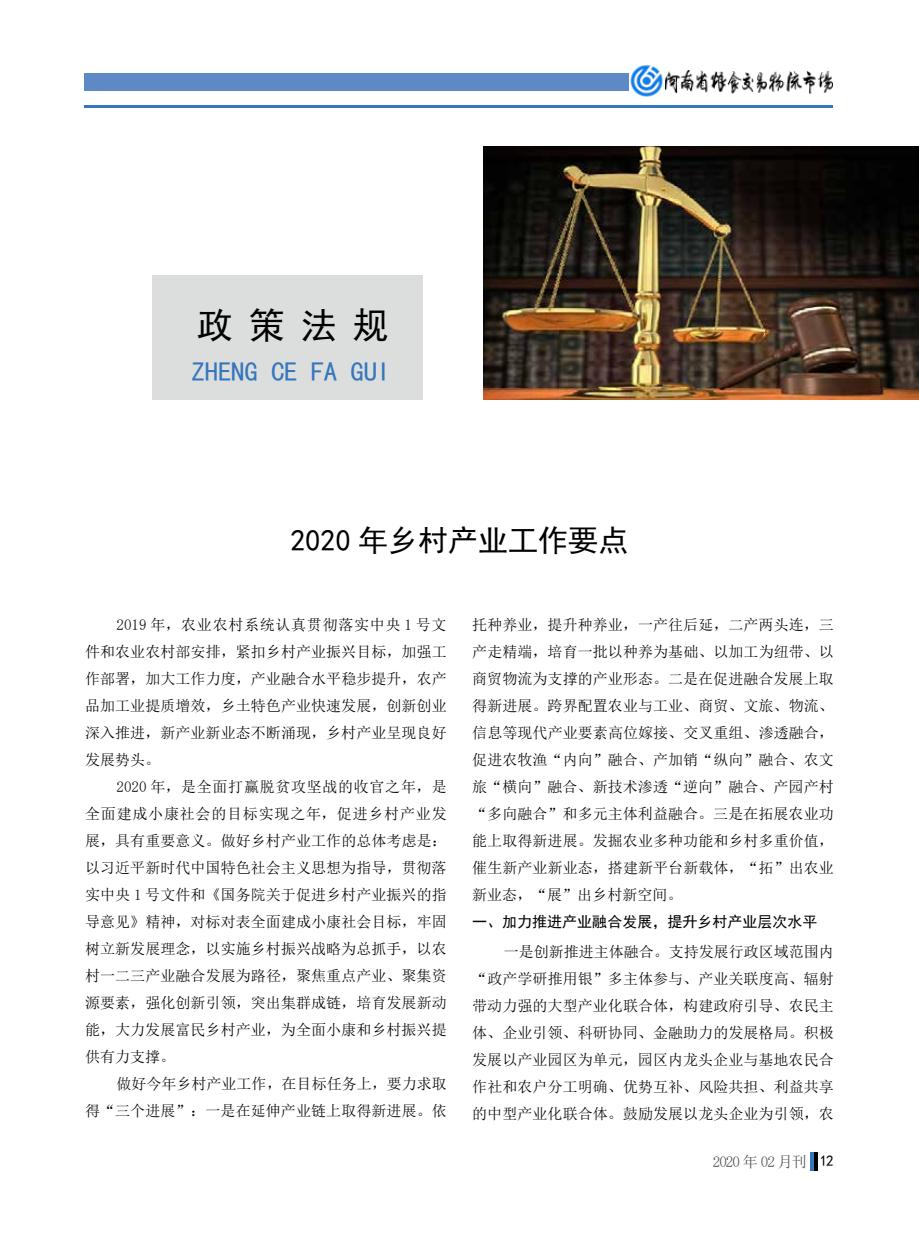
<style>
.page{position:relative;width:919px;height:1238px;background:#fff}
.page>*{position:absolute;margin:0;border:0;box-sizing:border-box;transform-origin:0 0}
.t1{font:36px "Sim Hei";color:#000}
.t2{font:30px "Sim Hei";color:#000}
.t3{font:27px "Sim Hei";letter-spacing:-.01em;color:#3676bc}
.t4{font:15px/27px "Sim Sun";letter-spacing:.005em;color:#000;text-align:justify}
.t5{font:15px "Sim Hei";color:#000}
.t6{font:15px "Sim Sun";letter-spacing:-.06em;color:#4c4948}
.s1{font-family:"Sim Hei";color:#000}
</style>
<div class="page">
<div style="left:810px;top:1152px;width:7px;height:18px;background:#3676bc"></div>
<svg style="left:814px;top:1152px;width:3px;height:18px"></svg>
<img style="left:665px;top:70px;width:167px;height:23px">
<img style="left:628px;top:65px;width:35px;height:32px">
<div style="left:84px;top:73px;width:544px;height:17px;background:#5e88c6"></div>
<hr style="left:84px;top:105px;width:748px;height:2px;background:#3676bc">
<img style="left:483px;top:147px;width:435px;height:253px">
<div style="left:152px;top:275px;width:271px;height:125px;background:#dcdddd"></div>
<h1 class="t1" style="left:197px;top:307px;width:193px">政策法规</h1>
<h3 class="t3" style="left:191px;top:358px;width:200px">ZHENG CE FA GUI</h3>
<h2 class="t2" style="left:290px;top:524px;width:339px">2020 年乡村产业工作要点</h2>
<p class="t4" style="left:85px;top:610px;width:363px;text-indent:31px">2019 年，农业农村系统认真贯彻落实中央 1 号文件和农业农村部安排，紧扣乡村产业振兴目标，加强工作部署，加大工作力度，产业融合水平稳步提升，农产品加工业提质增效，乡土特色产业快速发展，创新创业深入推进，新产业新业态不断涌现，乡村产业呈现良好发展势头。</p>
<p class="t4" style="left:85px;top:772px;width:363px;text-indent:31px">2020 年，是全面打赢脱贫攻坚战的收官之年，是全面建成小康社会的目标实现之年，促进乡村产业发展，具有重要意义。做好乡村产业工作的总体考虑是：以习近平新时代中国特色社会主义思想为指导，贯彻落实中央 1 号文件和《国务院关于促进乡村产业振兴的指导意见》精神，对标对表全面建成小康社会目标，牢固树立新发展理念，以实施乡村振兴战略为总抓手，以农村一二三产业融合发展为路径，聚焦重点产业、聚集资源要素，强化创新引领，突出集群成链，培育发展新动能，大力发展富民乡村产业，为全面小康和乡村振兴提供有力支撑。</p>
<p class="t4" style="left:85px;top:1069px;width:363px;text-align:right">做好今年乡村产业工作，在目标任务上，要力求取得“三个进展”：一是在延伸产业链上取得新进展。依</p>
<p class="t4" style="left:472px;top:610px;width:363px">托种养业，提升种养业，一产往后延，二产两头连，三产走精端，培育一批以种养为基础、以加工为纽带、以商贸物流为支撑的产业形态。二是在促进融合发展上取得新进展。跨界配置农业与工业、商贸、文旅、物流、信息等现代产业要素高位嫁接、交叉重组、渗透融合，促进农牧渔“内向”融合、产加销“纵向”融合、农文旅“横向”融合、新技术渗透“逆向”融合、产园产村“多向融合”和多元主体利益融合。三是在拓展农业功能上取得新进展。发掘农业多种功能和乡村多重价值，催生新产业新业态，搭建新平台新载体，“拓”出农业新业态，“展”出乡村新空间。</p>
<p class="t5" style="left:472px;top:913px;width:346px">一、加力推进产业融合发展，提升乡村产业层次水平</p>
<p class="t4" style="left:472px;top:937px;width:363px;text-indent:31px">一是创新推进主体融合。支持发展行政区域范围内“政产学研推用银”多主体参与、产业关联度高、辐射带动力强的大型产业化联合体，构建政府引导、农民主体、企业引领、科研协同、金融助力的发展格局。积极发展以产业园区为单元，园区内龙头企业与基地农民合作社和农户分工明确、优势互补、风险共担、利益共享的中型产业化联合体。鼓励发展以龙头企业为引领，农</p>
<p class="t6" style="left:712px;top:1153px;width:122px">2020 年 02 月刊 <span class="s1">12</span></p>
</div>
